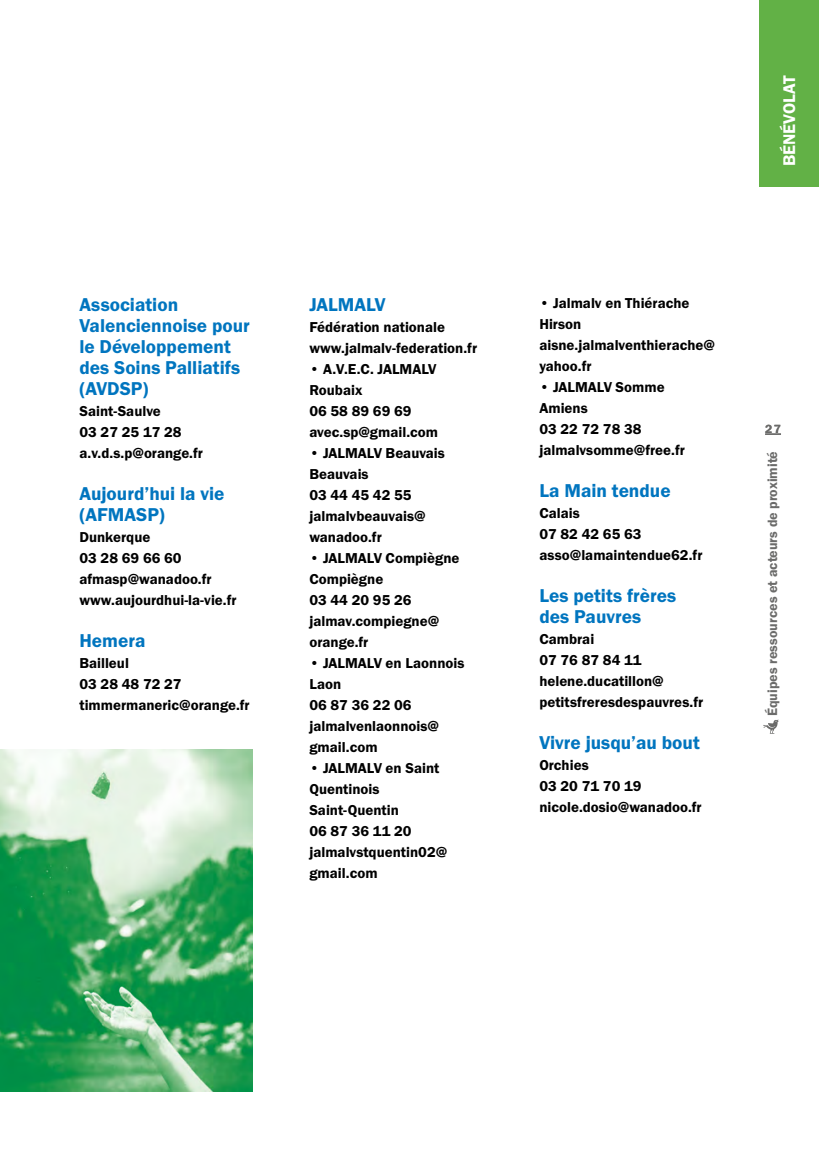
<style>
.page{position:relative;width:819px;height:1166px;background:#fff}
.page>*{position:absolute;margin:0;border:0;box-sizing:border-box;transform-origin:0 0}
.t1{font:19.25px/21px "Franklin Gothic URW Dem";color:#0075bf}
.t2{font:17.5px "Franklin Gothic URW Dem";color:#fff}
.t3{font:14.88px/21px "Franklin Gothic URW Dem";color:#000}
.t4{font:14px "Franklin Gothic URW Dem";color:#6b6b6a}
.t5{font:12.25px "Franklin Gothic URW Dem";color:#6b6b6a}
</style>
<div class="page">
<svg style="left:765px;top:433px;width:16px;height:2px"></svg>
<svg style="left:763px;top:719px;width:16px;height:15px"></svg>
<img style="left:0;top:749px;width:253px;height:342px">
<div style="left:759px;top:0;width:60px;height:186px;background:#62b146"></div>
<p class="t1" style="left:79px;top:293px;width:172px">Association<br>Valenciennoise pour le Développement des Soins Palliatifs (AVDSP)</p>
<p class="t3" style="left:79px;top:400px;width:125px">Saint-Saulve<br>03 27 25 17 28 a.v.d.s.p@orange.fr</p>
<p class="t1" style="left:79px;top:482px;width:147px">Aujourd’hui la vie (AFMASP)</p>
<p class="t3" style="left:79px;top:526px;width:159px">Dunkerque<br>03 28 69 66 60 afmasp@wanadoo.fr www.aujourdhui-la-vie.fr</p>
<p class="t1" style="left:79px;top:629px;width:68px">Hemera</p>
<p class="t3" style="left:79px;top:652px;width:172px">Bailleul<br>03 28 48 72 27 timmermaneric@orange.fr</p>
<p class="t1" style="left:309px;top:293px;width:78px">JALMALV</p>
<p class="t3" style="left:309px;top:316px;width:169px">Fédération nationale www.jalmalv-federation.fr</p>
<p class="t3" style="left:309px;top:358px;width:130px">• A.V.E.C. JALMALV<br>Roubaix<br>06 58 89 69 69 avec.sp@gmail.com</p>
<p class="t3" style="left:309px;top:442px;width:137px">• JALMALV Beauvais<br>Beauvais<br>03 44 45 42 55 jalmalvbeauvais@ wanadoo.fr</p>
<p class="t3" style="left:309px;top:547px;width:152px">• JALMALV Compiègne<br>Compiègne<br>03 44 20 95 26 jalmav.compiegne@ orange.fr</p>
<p class="t3" style="left:309px;top:652px;width:156px">• JALMALV en Laonnois<br>Laon<br>06 87 36 22 06 jalmalvenlaonnois@ gmail.com</p>
<p class="t3" style="left:309px;top:757px;width:139px">• JALMALV en Saint<br>Quentinois<br>Saint-Quentin<br>06 87 36 11 20 jalmalvstquentin02@ gmail.com</p>
<p class="t2" style="left:778px;top:166px;width:93px;rotate:-90deg">BÉNÉVOLAT</p>
<p class="t3" style="left:539px;top:292px;width:177px">• Jalmalv en Thiérache<br>Hirson aisne.jalmalventhierache@ yahoo.fr</p>
<p class="t3" style="left:539px;top:376px;width:147px">• JALMALV Somme<br>Amiens<br>03 22 72 78 38 jalmalvsomme@free.fr</p>
<p class="t1" style="left:539px;top:479px;width:133px">La Main tendue</p>
<p class="t3" style="left:539px;top:502px;width:165px">Calais<br>07 82 42 65 63 asso@lamaintendue62.fr</p>
<p class="t1" style="left:539px;top:584px;width:138px">Les petits frères des Pauvres</p>
<p class="t3" style="left:539px;top:628px;width:165px">Cambrai<br>07 76 87 84 11 helene.ducatillon@ petitsfreresdespauvres.fr</p>
<p class="t1" style="left:539px;top:731px;width:162px">Vivre jusqu’au bout</p>
<p class="t3" style="left:539px;top:754px;width:164px">Orchies<br>03 20 71 70 19 nicole.dosio@wanadoo.fr</p>
<p class="t5" style="left:765px;top:421px;width:17px">27</p>
<p class="t4" style="left:763px;top:716px;width:267px;rotate:-90deg">Équipes ressources et acteurs de proximité</p>
</div>
